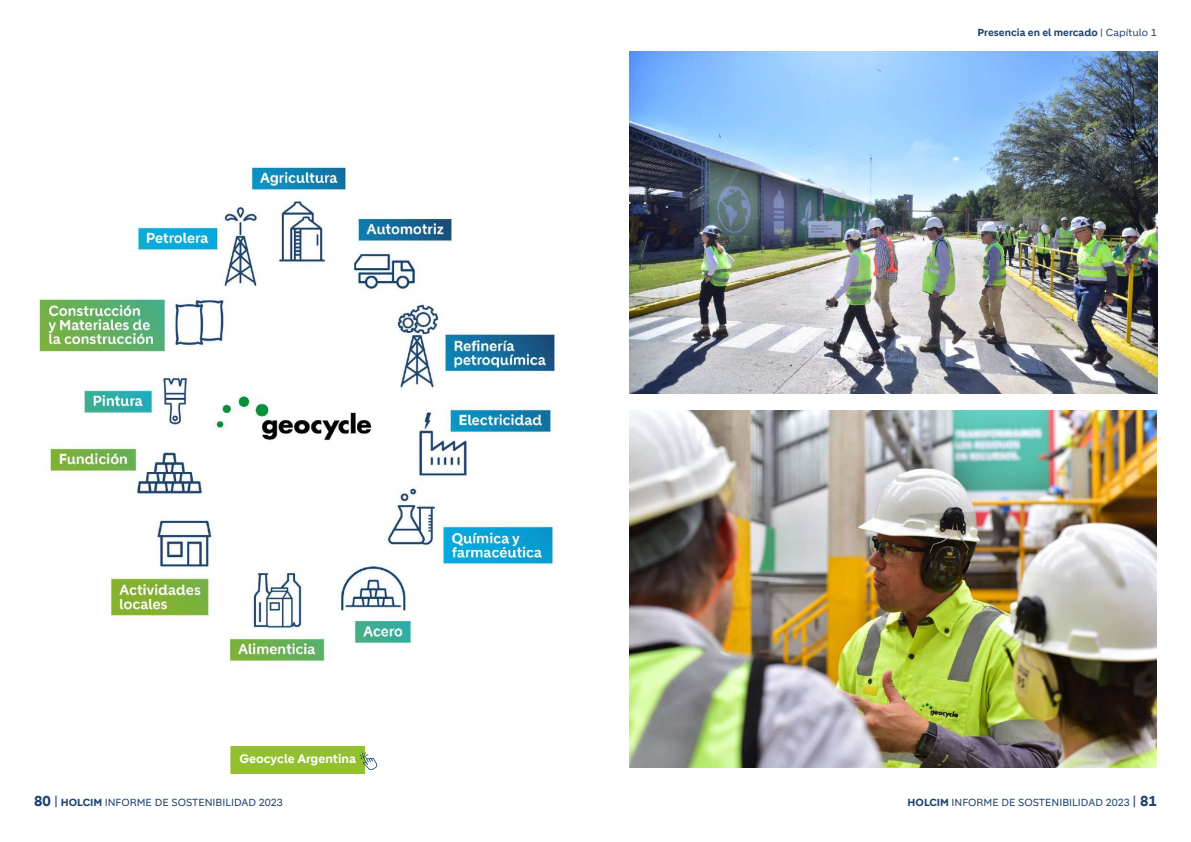
<style>
.page{position:relative;width:1191px;height:842px;background:#fff}
.page>*{position:absolute;margin:0;border:0;box-sizing:border-box;transform-origin:0 0}
.t1{font:700 12px "Holcim";color:#fff}
.t2{font:10px "Holcim";color:#1d4370}
.t3{font:700 10px "Holcim";color:#1d4370}
.s1{font-weight:400}
.s2{font-weight:700;font-size:14px}
.s3{font-size:14px}
.s4{font-weight:700}
</style>
<div class="page">
<img style="left:38px;top:166px;width:518px;height:608px">
<img style="left:629px;top:51px;width:528px;height:342px">
<img style="left:629px;top:410px;width:528px;height:357px">
<div style="left:230px;top:746px;width:135px;height:28px;background:#93c02e"></div>
<svg style="left:360px;top:752px;width:17px;height:18px"></svg>
<p class="t1" style="left:239px;top:752px;width:118px">Geocycle Argentina</p>
<p class="t3" style="left:977px;top:26px;width:181px">Presencia en el mercado <span class="s1">| Capítulo 1</span></p>
<p class="t2" style="left:34px;top:797px;width:250px"><span class="s2">80</span> <span class="s3">|</span> <span class="s4">HOLCIM</span> INFORME DE SOSTENIBILIDAD 2023</p>
<p class="t2" style="left:907px;top:797px;width:251px"><span class="s4">HOLCIM</span> INFORME DE SOSTENIBILIDAD 2023 <span class="s3">|</span> <span class="s2">81</span></p>
</div>
